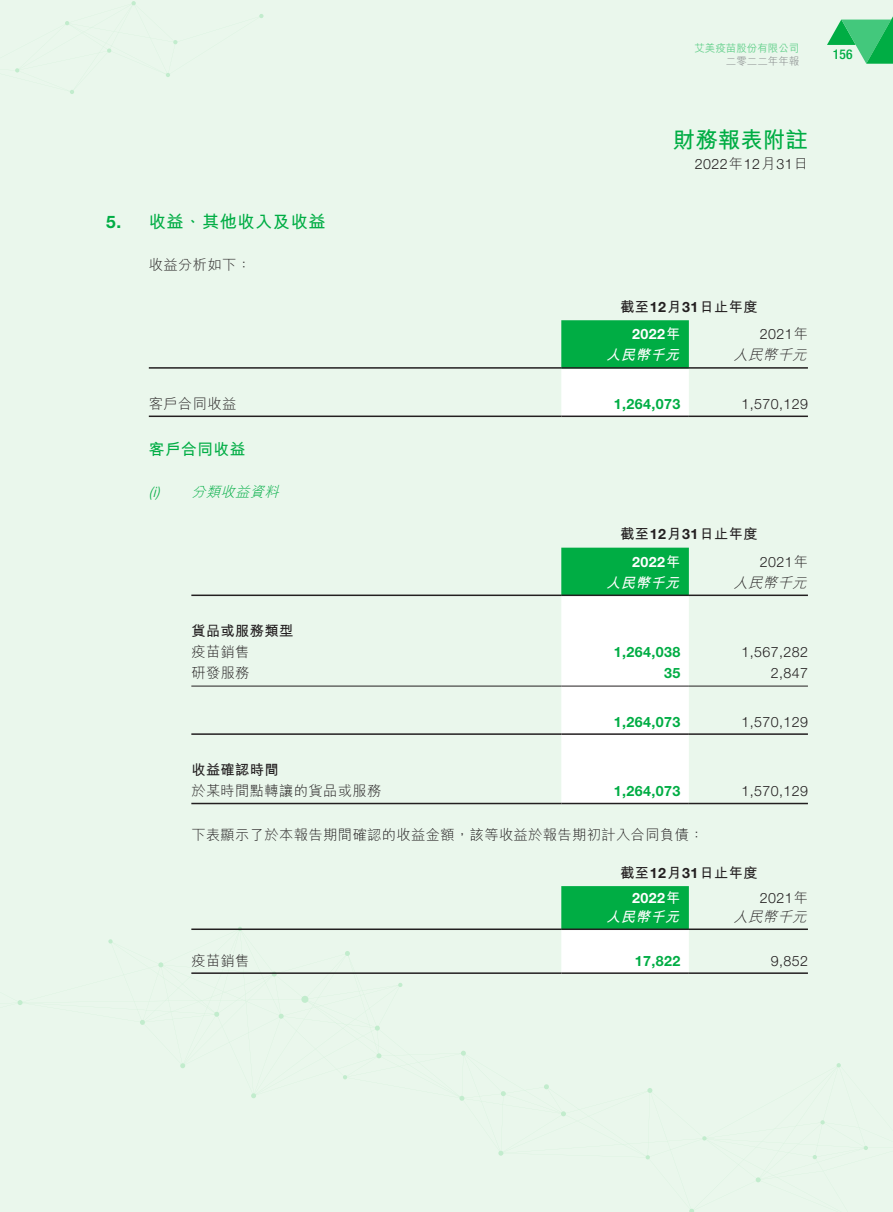
<style>
.page{position:relative;width:893px;height:1212px;background:#eaf7ec}
.page>*{position:absolute;margin:0;border:0;box-sizing:border-box;transform-origin:0 0}
.t1{font:700 22.5px "M Hei HK";color:#00ad44}
.t2{font:700 17.25px "M Hei HK";letter-spacing:.03em;color:#00ad44}
.t3{font:700 17.25px "Helvetica Neue LT Std";color:#00ad44}
.t4{font:700 15.75px "M Hei HK";letter-spacing:.03em;color:#00ad44}
.t5{font:300 14.25px "M Hei HK";letter-spacing:.03em;color:#231f20}
.t6{font:300 14.25px "Helvetica Neue LT Std";letter-spacing:.03em;color:#231f20}
.t7{font:700 14.25px "M Hei HK";letter-spacing:.03em;color:#231f20}
.t8{font:700 14.25px "Helvetica Neue LT Std";letter-spacing:.03em;color:#00ad44}
.t9{font:700 14.25px "Helvetica Neue LT Std";letter-spacing:.03em;color:#fff}
.t10{font:italic 300 14.25px "M Hei HK";color:#231f20}
.t11{font:italic 700 14.25px "M Hei HK";color:#fff}
.t12{font:italic 300 14.25px "M Hei HK";color:#00ad44}
.t13{font:italic 300 14.25px "Helvetica Neue LT Std";color:#00ad44}
.t14{font:500 condensed 13.5px "Helvetica Neue LT Std";color:#00ad44}
.t15{font:500 10.5px "M Hei HK";color:#67d18e}
.t16{font:300 10.5px "M Hei HK";color:#808285}
.s1{font-family:"M Hei HK"}
.s2{font-family:"Helvetica Neue LT Std"}
</style>
<div class="page">
<svg style="left:827px;top:16px;width:66px;height:48px"></svg>
<svg style="left:561px;top:320px;width:128px;height:95px;background:#7fd5a1"></svg>
<hr style="left:149px;top:367px;width:412px;height:2px;background:#231f20">
<hr style="left:561px;top:367px;width:128px;height:2px;background:#231f20">
<hr style="left:689px;top:367px;width:119px;height:2px;background:#231f20">
<hr style="left:149px;top:415px;width:412px;height:2px;background:#231f20">
<hr style="left:561px;top:415px;width:128px;height:2px;background:#231f20">
<hr style="left:689px;top:415px;width:119px;height:2px;background:#231f20">
<svg style="left:561px;top:548px;width:128px;height:255px;background:#cfefdc"></svg>
<hr style="left:191px;top:594px;width:370px;height:2px;background:#231f20">
<hr style="left:561px;top:594px;width:128px;height:2px;background:#231f20">
<hr style="left:689px;top:594px;width:119px;height:2px;background:#231f20">
<hr style="left:191px;top:686px;width:370px;height:1px;background:#231f20">
<hr style="left:561px;top:686px;width:128px;height:1px;background:#231f20">
<hr style="left:689px;top:686px;width:119px;height:1px;background:#231f20">
<hr style="left:191px;top:733px;width:370px;height:2px;background:#231f20">
<hr style="left:561px;top:733px;width:128px;height:2px;background:#231f20">
<hr style="left:689px;top:733px;width:119px;height:2px;background:#231f20">
<hr style="left:191px;top:803px;width:370px;height:1px;background:#231f20">
<hr style="left:561px;top:803px;width:128px;height:1px;background:#231f20">
<hr style="left:689px;top:803px;width:119px;height:1px;background:#231f20">
<svg style="left:561px;top:886px;width:128px;height:86px;background:#80d6a2"></svg>
<hr style="left:191px;top:928px;width:370px;height:2px;background:#231f20">
<hr style="left:561px;top:928px;width:128px;height:2px;background:#231f20">
<hr style="left:689px;top:928px;width:119px;height:2px;background:#231f20">
<hr style="left:191px;top:972px;width:370px;height:2px;background:#231f20">
<hr style="left:561px;top:972px;width:128px;height:2px;background:#231f20">
<hr style="left:689px;top:972px;width:119px;height:2px;background:#231f20">
<p class="t3" style="left:106px;top:211px;width:16px">5.</p>
<p class="t15" style="left:694px;top:40px;width:106px">艾美疫苗股份有限公司</p>
<p class="t16" style="left:726px;top:55px;width:75px">二零二二年年報</p>
<p class="t14" style="left:833px;top:46px;width:22px">156</p>
<p class="t2" style="left:149px;top:209px;width:178px">收益、其他收入及收益</p>
<p class="t5" style="left:149px;top:257px;width:104px">收益分析如下：</p>
<p class="t5" style="left:149px;top:396px;width:89px">客戶合同收益</p>
<p class="t4" style="left:149px;top:438px;width:98px">客戶合同收益</p>
<p class="t12" style="left:191px;top:485px;width:93px">分類收益資料</p>
<p class="t13" style="left:149px;top:484px;width:12px">) i(</p>
<p class="t7" style="left:191px;top:621px;width:104px">貨品或服務類型</p>
<p class="t5" style="left:191px;top:645px;width:60px">疫苗銷售</p>
<p class="t5" style="left:191px;top:666px;width:60px">研發服務</p>
<p class="t7" style="left:191px;top:759px;width:89px">收益確認時間</p>
<h1 class="t1" style="left:673px;top:123px;width:136px">財務報表附註</h1>
<p class="t6" style="left:695px;top:155px;width:115px">2022<span class="s1">年</span>12<span class="s1">月</span>31<span class="s1">日</span></p>
<p class="t7" style="left:620px;top:296px;width:139px">截至<span class="s2">12</span>月<span class="s2">31</span>日止年度</p>
<p class="t9" style="left:632px;top:325px;width:50px">2022<span class="s1">年</span></p>
<p class="t6" style="left:760px;top:326px;width:50px">2021<span class="s1">年</span></p>
<p class="t11" style="left:606px;top:345px;width:79px">人民幣千元</p>
<p class="t10" style="left:734px;top:348px;width:78px">人民幣千元</p>
<p class="t8" style="left:614px;top:395px;width:68px">1,264,073</p>
<p class="t6" style="left:741px;top:395px;width:68px">1,570,129</p>
<p class="t7" style="left:620px;top:524px;width:139px">截至<span class="s2">12</span>月<span class="s2">31</span>日止年度</p>
<p class="t9" style="left:632px;top:553px;width:50px">2022<span class="s1">年</span></p>
<p class="t6" style="left:760px;top:553px;width:50px">2021<span class="s1">年</span></p>
<p class="t11" style="left:606px;top:572px;width:79px">人民幣千元</p>
<p class="t10" style="left:734px;top:575px;width:78px">人民幣千元</p>
<p class="t8" style="left:614px;top:643px;width:68px">1,264,038</p>
<p class="t6" style="left:741px;top:643px;width:68px">1,567,282</p>
<p class="t8" style="left:664px;top:664px;width:18px">35</p>
<p class="t6" style="left:771px;top:664px;width:39px">2,847</p>
<p class="t8" style="left:614px;top:713px;width:68px">1,264,073</p>
<p class="t6" style="left:741px;top:713px;width:68px">1,570,129</p>
<p class="t5" style="left:191px;top:783px;width:192px">於某時間點轉讓的貨品或服務</p>
<p class="t5" style="left:191px;top:828px;width:514px">下表顯示了於本報告期間確認的收益金額，該等收益於報告期初計入合同負債：</p>
<p class="t7" style="left:620px;top:862px;width:139px">截至<span class="s2">12</span>月<span class="s2">31</span>日止年度</p>
<p class="t8" style="left:614px;top:782px;width:68px">1,264,073</p>
<p class="t6" style="left:741px;top:782px;width:68px">1,570,129</p>
<p class="t5" style="left:191px;top:953px;width:60px">疫苗銷售</p>
<p class="t9" style="left:632px;top:889px;width:50px">2022<span class="s1">年</span></p>
<p class="t6" style="left:760px;top:889px;width:50px">2021<span class="s1">年</span></p>
<p class="t11" style="left:606px;top:906px;width:79px">人民幣千元</p>
<p class="t10" style="left:734px;top:909px;width:78px">人民幣千元</p>
<p class="t8" style="left:635px;top:952px;width:47px">17,822</p>
<p class="t6" style="left:771px;top:952px;width:39px">9,852</p>
</div>
